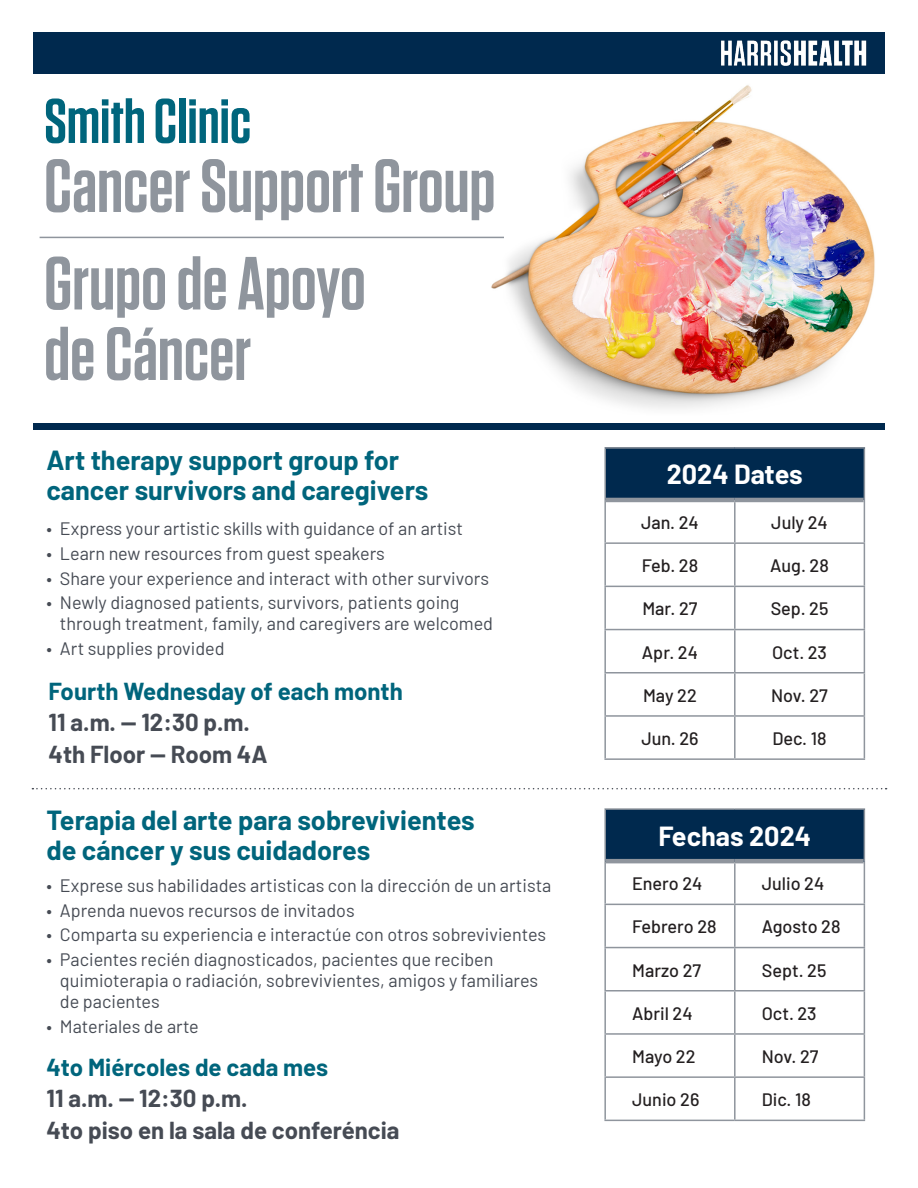
<style>
.page{position:relative;width:918px;height:1188px;background:#fff}
.page>*{position:absolute;margin:0;border:0;box-sizing:border-box;transform-origin:0 0}
.t1{font:600 75px "Tungsten";color:#8f959d}
.t2{font:600 63px "Tungsten";color:#00657c}
.t3{font:700 27px "Barlow";color:#00657c}
.t4{font:700 27px "Barlow";color:#fff}
.t5{font:700 24px "Barlow";color:#464b54}
.t6{font:700 24px "Barlow";color:#00657c}
.t7{font:18px/21px "Barlow";color:#464b54}
.t8{font:500 18px "Barlow";color:#231f20}
</style>
<div class="page">
<img style="left:33px;top:73px;width:852px;height:336px">
<div style="left:33px;top:32px;width:852px;height:41px;background:#00294e"></div>
<div style="left:33px;top:423px;width:852px;height:7px;background:#00294e"></div>
<hr style="left:40px;top:237px;width:464px;height:1px;background:#8f959d">
<div style="left:605px;top:448px;width:259px;height:52px;background:#00294e"></div>
<hr style="left:604px;top:447px;width:131px;height:2px;background:#8f959d">
<hr style="left:604px;top:449px;width:2px;height:51px;background:#8f959d">
<hr style="left:735px;top:447px;width:130px;height:2px;background:#8f959d">
<hr style="left:864px;top:449px;width:1px;height:51px;background:#8f959d">
<hr style="left:604px;top:500px;width:2px;height:42px;background:#8f959d">
<hr style="left:734px;top:502px;width:2px;height:40px;background:#8f959d">
<hr style="left:864px;top:500px;width:1px;height:42px;background:#8f959d">
<hr style="left:604px;top:542px;width:131px;height:2px;background:#8f959d">
<hr style="left:604px;top:544px;width:2px;height:42px;background:#8f959d">
<hr style="left:735px;top:542px;width:130px;height:2px;background:#8f959d">
<hr style="left:734px;top:544px;width:2px;height:42px;background:#8f959d">
<hr style="left:864px;top:544px;width:1px;height:42px;background:#8f959d">
<hr style="left:604px;top:586px;width:131px;height:1px;background:#8f959d">
<hr style="left:604px;top:587px;width:2px;height:42px;background:#8f959d">
<hr style="left:735px;top:586px;width:130px;height:1px;background:#8f959d">
<hr style="left:734px;top:587px;width:2px;height:42px;background:#8f959d">
<hr style="left:864px;top:587px;width:1px;height:42px;background:#8f959d">
<hr style="left:604px;top:629px;width:131px;height:1px;background:#8f959d">
<hr style="left:604px;top:630px;width:2px;height:42px;background:#8f959d">
<hr style="left:735px;top:629px;width:130px;height:1px;background:#8f959d">
<hr style="left:734px;top:630px;width:2px;height:42px;background:#8f959d">
<hr style="left:864px;top:630px;width:1px;height:42px;background:#8f959d">
<hr style="left:604px;top:672px;width:131px;height:2px;background:#8f959d">
<hr style="left:604px;top:674px;width:2px;height:41px;background:#8f959d">
<hr style="left:735px;top:672px;width:130px;height:2px;background:#8f959d">
<hr style="left:734px;top:674px;width:2px;height:41px;background:#8f959d">
<hr style="left:864px;top:674px;width:1px;height:41px;background:#8f959d">
<hr style="left:604px;top:715px;width:131px;height:2px;background:#8f959d">
<hr style="left:604px;top:717px;width:2px;height:41px;background:#8f959d">
<hr style="left:735px;top:715px;width:130px;height:2px;background:#8f959d">
<hr style="left:734px;top:717px;width:2px;height:41px;background:#8f959d">
<hr style="left:864px;top:717px;width:1px;height:41px;background:#8f959d">
<hr style="left:604px;top:758px;width:131px;height:2px;background:#8f959d">
<hr style="left:735px;top:758px;width:130px;height:2px;background:#8f959d">
<hr style="left:606px;top:498px;width:129px;height:4px;background:#8f959d">
<hr style="left:735px;top:498px;width:129px;height:4px;background:#8f959d">
<div style="left:605px;top:809px;width:259px;height:52px;background:#00294e"></div>
<hr style="left:604px;top:808px;width:131px;height:2px;background:#8f959d">
<hr style="left:604px;top:810px;width:2px;height:51px;background:#8f959d">
<hr style="left:735px;top:808px;width:130px;height:2px;background:#8f959d">
<hr style="left:864px;top:810px;width:1px;height:51px;background:#8f959d">
<hr style="left:604px;top:861px;width:2px;height:43px;background:#8f959d">
<hr style="left:734px;top:863px;width:2px;height:41px;background:#8f959d">
<hr style="left:864px;top:861px;width:1px;height:43px;background:#8f959d">
<hr style="left:604px;top:904px;width:131px;height:1px;background:#8f959d">
<hr style="left:604px;top:905px;width:2px;height:42px;background:#8f959d">
<hr style="left:735px;top:904px;width:130px;height:1px;background:#8f959d">
<hr style="left:734px;top:905px;width:2px;height:42px;background:#8f959d">
<hr style="left:864px;top:905px;width:1px;height:42px;background:#8f959d">
<hr style="left:604px;top:947px;width:131px;height:1px;background:#8f959d">
<hr style="left:604px;top:948px;width:2px;height:42px;background:#8f959d">
<hr style="left:735px;top:947px;width:130px;height:1px;background:#8f959d">
<hr style="left:734px;top:948px;width:2px;height:42px;background:#8f959d">
<hr style="left:864px;top:948px;width:1px;height:42px;background:#8f959d">
<hr style="left:604px;top:990px;width:131px;height:2px;background:#8f959d">
<hr style="left:604px;top:992px;width:2px;height:41px;background:#8f959d">
<hr style="left:735px;top:990px;width:130px;height:2px;background:#8f959d">
<hr style="left:734px;top:992px;width:2px;height:41px;background:#8f959d">
<hr style="left:864px;top:992px;width:1px;height:41px;background:#8f959d">
<hr style="left:604px;top:1033px;width:131px;height:2px;background:#8f959d">
<hr style="left:604px;top:1035px;width:2px;height:41px;background:#8f959d">
<hr style="left:735px;top:1033px;width:130px;height:2px;background:#8f959d">
<hr style="left:734px;top:1035px;width:2px;height:41px;background:#8f959d">
<hr style="left:864px;top:1035px;width:1px;height:41px;background:#8f959d">
<hr style="left:604px;top:1076px;width:131px;height:2px;background:#8f959d">
<hr style="left:604px;top:1078px;width:2px;height:42px;background:#8f959d">
<hr style="left:735px;top:1076px;width:130px;height:2px;background:#8f959d">
<hr style="left:734px;top:1078px;width:2px;height:42px;background:#8f959d">
<hr style="left:864px;top:1078px;width:1px;height:42px;background:#8f959d">
<hr style="left:604px;top:1120px;width:131px;height:1px;background:#8f959d">
<hr style="left:735px;top:1120px;width:130px;height:1px;background:#8f959d">
<hr style="left:606px;top:859px;width:129px;height:4px;background:#8f959d">
<hr style="left:735px;top:859px;width:129px;height:4px;background:#8f959d">
<svg style="left:32px;top:788px;width:855px;height:1px"></svg>
<img style="left:721px;top:40px;width:146px;height:26px">
<p class="t2" style="left:44px;top:88px;width:209px">Smith Clinic</p>
<p class="t1" style="left:44px;top:146px;width:453px">Cancer Support Group</p>
<p class="t1" style="left:44px;top:244px;width:323px">Grupo de Apoyo</p>
<p class="t1" style="left:44px;top:314px;width:209px">de Cáncer</p>
<p class="t3" style="left:46px;top:440px;width:354px">Art therapy support group for</p>
<p class="t3" style="left:46px;top:470px;width:383px">cancer survivors and caregivers</p>
<p class="t7" style="left:46px;top:517px;width:418px">• Express your artistic skills with guidance of an artist</p>
<p class="t7" style="left:46px;top:541px;width:340px">• Learn new resources from guest speakers</p>
<p class="t7" style="left:46px;top:566px;width:444px">• Share your experience and interact with other survivors</p>
<p class="t7" style="left:60px;top:591px;width:435px;text-indent:-14px">• Newly diagnosed patients, survivors, patients going through treatment, family, and caregivers are welcomed</p>
<p class="t7" style="left:46px;top:637px;width:180px">• Art supplies provided</p>
<p class="t6" style="left:49px;top:673px;width:356px">Fourth Wednesday of each month</p>
<p class="t5" style="left:49px;top:705px;width:203px">11 a.m. — 12:30 p.m.</p>
<p class="t5" style="left:49px;top:736px;width:220px">4th Floor — Room 4A</p>
<p class="t3" style="left:46px;top:800px;width:430px">Terapia del arte para sobrevivientes</p>
<p class="t3" style="left:46px;top:830px;width:325px">de cáncer y sus cuidadores</p>
<p class="t7" style="left:46px;top:873px;width:507px">• Exprese sus habilidades artisticas con la dirección de un artista</p>
<p class="t7" style="left:46px;top:898px;width:310px">• Aprenda nuevos recursos de invitados</p>
<p class="t7" style="left:46px;top:923px;width:501px">• Comparta su experiencia e interactúe con otros sobrevivientes</p>
<p class="t7" style="left:60px;top:948px;width:480px;text-indent:-14px">• Pacientes recién diagnosticados, pacientes que reciben quimioterapia o radiación, sobrevivientes, amigos y familiares de pacientes</p>
<p class="t7" style="left:46px;top:1015px;width:154px">• Materiales de arte</p>
<p class="t6" style="left:46px;top:1050px;width:283px">4to Miércoles de cada mes</p>
<p class="t5" style="left:46px;top:1081px;width:203px">11 a.m. — 12:30 p.m.</p>
<p class="t5" style="left:46px;top:1113px;width:355px">4to piso en la sala de conferéncia</p>
<p class="t4" style="left:667px;top:455px;width:138px">2024 Dates</p>
<p class="t8" style="left:641px;top:509px;width:59px">Jan. 24</p>
<p class="t8" style="left:771px;top:509px;width:58px">July 24</p>
<p class="t8" style="left:642px;top:553px;width:58px">Feb. 28</p>
<p class="t8" style="left:770px;top:553px;width:60px">Aug. 28</p>
<p class="t8" style="left:642px;top:596px;width:57px">Mar. 27</p>
<p class="t8" style="left:771px;top:596px;width:59px">Sep. 25</p>
<p class="t8" style="left:642px;top:639px;width:58px">Apr. 24</p>
<p class="t8" style="left:772px;top:639px;width:56px">Oct. 23</p>
<p class="t8" style="left:643px;top:682px;width:55px">May 22</p>
<p class="t8" style="left:771px;top:682px;width:58px">Nov. 27</p>
<p class="t8" style="left:641px;top:725px;width:59px">Jun. 26</p>
<p class="t8" style="left:773px;top:725px;width:56px">Dec. 18</p>
<p class="t4" style="left:658px;top:816px;width:154px">Fechas 2024</p>
<p class="t8" style="left:632px;top:871px;width:72px">Enero 24</p>
<p class="t8" style="left:762px;top:871px;width:64px">Julio 24</p>
<p class="t8" style="left:632px;top:914px;width:86px">Febrero 28</p>
<p class="t8" style="left:762px;top:914px;width:80px">Agosto 28</p>
<p class="t8" style="left:632px;top:957px;width:71px">Marzo 27</p>
<p class="t8" style="left:762px;top:957px;width:66px">Sept. 25</p>
<p class="t8" style="left:632px;top:1000px;width:62px">Abril 24</p>
<p class="t8" style="left:762px;top:1000px;width:56px">Oct. 23</p>
<p class="t8" style="left:632px;top:1043px;width:65px">Mayo 22</p>
<p class="t8" style="left:762px;top:1043px;width:58px">Nov. 27</p>
<p class="t8" style="left:632px;top:1087px;width:69px">Junio 26</p>
<p class="t8" style="left:762px;top:1087px;width:51px">Dic. 18</p>
</div>
